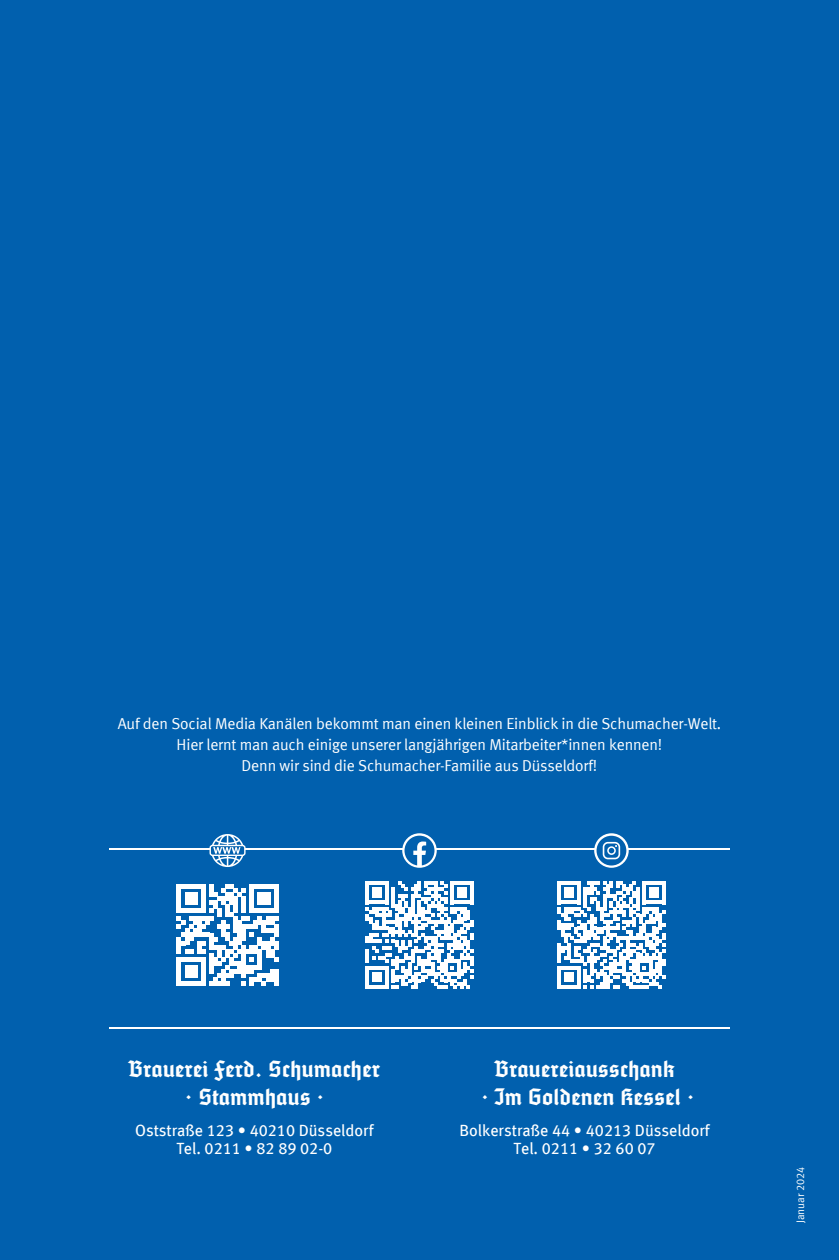
<style>
.page{position:relative;width:839px;height:1260px;background:#fff}
.page>*{position:absolute;margin:0;border:0;box-sizing:border-box;transform-origin:0 0}
.t1{font:700 23.1px/27.7px "DS Tannenberg Spezial";color:#fff;text-align:center}
.t2{font:16.28px/18px "Meta Book LF";color:#fff;text-align:center}
.t3{font:15.75px/21px "Meta Normal LF";letter-spacing:-.01em;color:#fff;text-align:center}
.t4{font:10.85px "Meta Normal LF";color:#fff}
</style>
<div class="page">
<div style="left:0;top:0;width:838px;height:1260px;background:#0160ae"></div>
<hr style="left:109px;top:848px;width:620px;height:2px;background:#fff">
<svg style="left:177px;top:884px;width:101px;height:102px"></svg>
<svg style="left:365px;top:881px;width:108px;height:108px"></svg>
<svg style="left:557px;top:881px;width:108px;height:108px"></svg>
<svg style="left:402px;top:833px;width:34px;height:35px"></svg>
<svg style="left:594px;top:833px;width:34px;height:35px"></svg>
<hr style="left:109px;top:1027px;width:620px;height:2px;background:#fff">
<div style="left:210px;top:831px;width:35px;height:35px;border:2px solid #0160ae;border-radius:50%"></div>
<svg style="left:212px;top:834px;width:31px;height:33px"></svg>
<div style="left:209px;top:845px;width:36px;height:11px;border:1px solid #fff;border-radius:2px"></div>
<svg style="left:404px;top:836px;width:30px;height:29px"></svg>
<svg style="left:596px;top:836px;width:30px;height:30px"></svg>
<p class="t3" style="left:118px;top:713px;width:605px">Auf den Social Media Kanälen bekommt man einen kleinen Einblick in die Schumacher-Welt.<br>Hier lernt man auch einige unserer langjährigen Mitarbeiter*innen kennen!<br>Denn wir sind die Schumacher-Familie aus Düsseldorf!</p>
<h1 class="t1" style="left:128px;top:1057px;width:253px">Brauerei Ferd. Schumacher . Stammhaus .</h1>
<p class="t2" style="left:135px;top:1121px;width:240px">Oststraße 123 • 40210 Düsseldorf<br>Tel. 0211 • 82 89 02-0</p>
<h1 class="t1" style="left:481px;top:1057px;width:214px">Brauereiausschank<br>. Im Goldenen Kessel .</h1>
<p class="t2" style="left:459px;top:1121px;width:252px">Bolkerstraße 44 • 40213 Düsseldorf<br>Tel. 0211 • 32 60 07</p>
<p class="t4" style="left:794px;top:1223px;width:58px;rotate:-90deg">Januar 2024</p>
</div>
